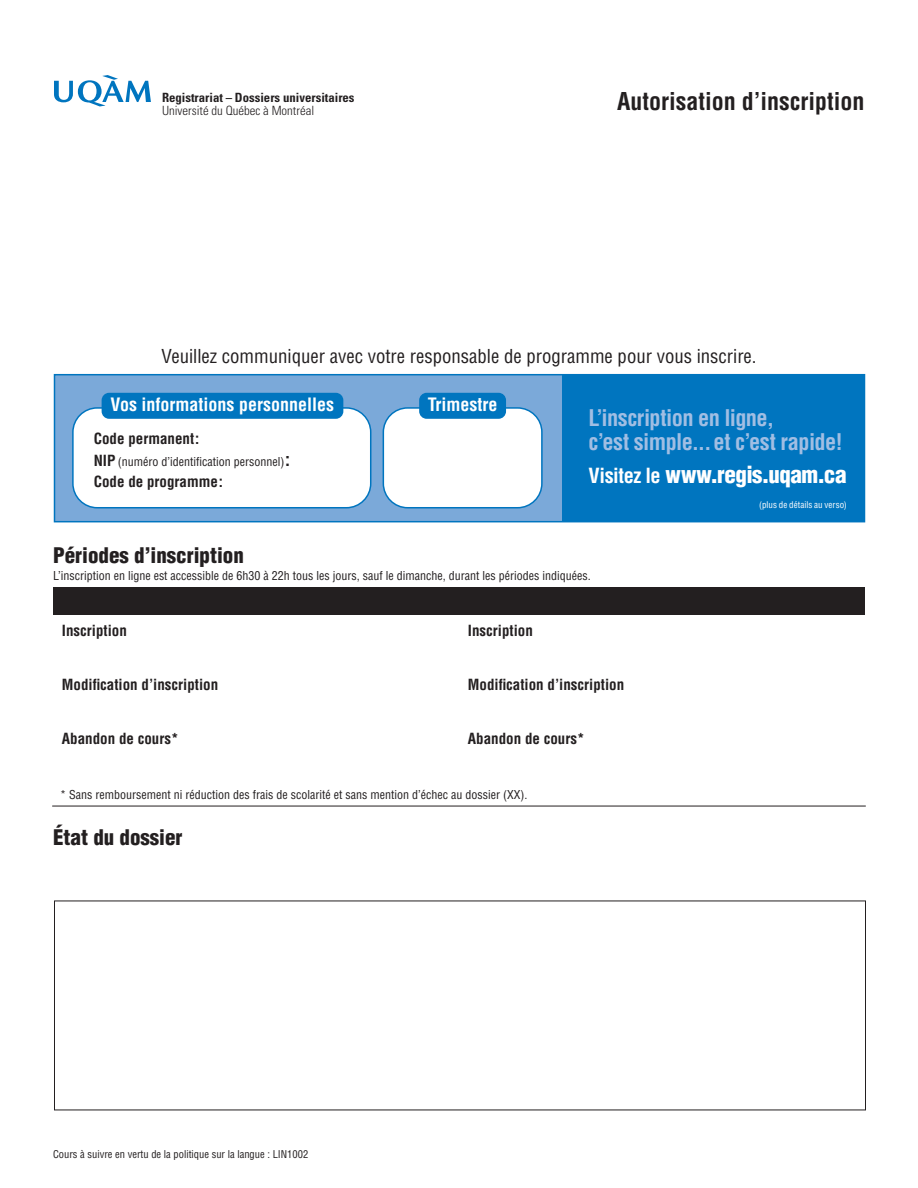
<style>
.page{position:relative;width:918px;height:1188px;background:#fff}
.page>*{position:absolute;margin:0;border:0;box-sizing:border-box;transform-origin:0 0}
.t1{font:700 condensed 24px "Helvetica LT Std";color:#231f20}
.t2{font:900 condensed 23.1px "Helvetica LT Std";letter-spacing:-.02em;color:#fff}
.t3{font:700 condensed 22.5px/24px "Helvetica LT Std";letter-spacing:-.025em;color:#a1bee3}
.t4{font:900 condensed 21px "Helvetica LT Std";color:#231f20}
.t5{font:condensed 18.75px "Helvetica LT Std";color:#231f20}
.t6{font:700 condensed 18px "Helvetica LT Std";color:#fff}
.t7{font:700 condensed 15px "Helvetica LT Std";color:#231f20}
.t8{font:700 condensed 12.75px "Univers LT Std";color:#231f20}
.t9{font:300 condensed 12.75px "Univers LT Std";color:#231f20}
.t10{font:condensed 12px "Helvetica LT Std";color:#231f20}
.t11{font:condensed 10.5px "Helvetica LT Std";color:#231f20}
.t12{font:condensed 9px "Helvetica LT Std";letter-spacing:.005em;color:#fff}
.s1{font-weight:700;font-size:15px}
.s2{font-weight:700;font-size:18px}
.s3{font-weight:700;font-size:20.4px}
</style>
<div class="page">
<svg style="left:54px;top:75px;width:97px;height:31px"></svg>
<div style="left:54px;top:374px;width:811px;height:148px;background:#7ba9d9;border:1px solid #0075bf"></div>
<div style="left:73px;top:408px;width:298px;height:100px;background:#fff;border-radius:24px"></div>
<div style="left:72px;top:407px;width:299px;height:101px;border:2px solid #0075bf;border-radius:24px"></div>
<div style="left:383px;top:408px;width:159px;height:100px;background:#fff;border-radius:24px"></div>
<div style="left:383px;top:407px;width:160px;height:101px;border:2px solid #0075bf;border-radius:24px"></div>
<div style="left:102px;top:393px;width:241px;height:26px;background:#0075bf;border-radius:8px"></div>
<div style="left:419px;top:393px;width:87px;height:26px;background:#0075bf;border-radius:8px"></div>
<div style="left:562px;top:374px;width:302px;height:147px;background:#0075bf"></div>
<div style="left:53px;top:587px;width:812px;height:27px;background:#231f20"></div>
<hr style="left:52px;top:806px;width:814px;height:1px;background:#231f20">
<p class="t8" style="left:162px;top:90px;width:194px">Registrariat – Dossiers universitaires</p>
<p class="t9" style="left:162px;top:103px;width:154px">Université du Québec à Montréal</p>
<h1 class="t1" style="left:617px;top:86px;width:249px">Autorisation d’inscription</h1>
<h3 class="t5" style="left:161px;top:345px;width:597px">Veuillez communiquer avec votre responsable de programme pour vous inscrire.</h3>
<h3 class="t6" style="left:110px;top:394px;width:225px">Vos informations personnelles</h3>
<h3 class="t6" style="left:428px;top:394px;width:71px">Trimestre</h3>
<p class="t7" style="left:94px;top:429px;width:107px">Code permanent:</p>
<p class="t10" style="left:94px;top:454px;width:198px"><span class="s1">NIP</span> (numéro d’identification personnel)<span class="s2">:</span></p>
<p class="t7" style="left:94px;top:472px;width:131px">Code de programme:</p>
<h3 class="t4" style="left:53px;top:542px;width:192px">Périodes d’inscription</h3>
<h3 class="t3" style="left:589px;top:405px;width:256px">L’inscription en ligne,<br>c’est simple...et c’est rapide!</h3>
<h2 class="t2" style="left:589px;top:460px;width:260px"><span class="s3">Visitez le</span> www.regis.uqam.ca</h2>
<p class="t12" style="left:759px;top:499px;width:89px">(plus de détails au verso)</p>
<p class="t10" style="left:53px;top:568px;width:539px">L’inscription en ligne est accessible de 6h30 à 22h tous les jours, sauf le dimanche, durant les périodes indiquées.</p>
<p class="t7" style="left:62px;top:621px;width:66px">Inscription</p>
<p class="t7" style="left:62px;top:675px;width:158px">Modification d’inscription</p>
<p class="t7" style="left:62px;top:729px;width:118px">Abandon de cours*</p>
<p class="t7" style="left:468px;top:621px;width:66px">Inscription</p>
<p class="t7" style="left:468px;top:675px;width:158px">Modification d’inscription</p>
<p class="t7" style="left:468px;top:729px;width:118px">Abandon de cours*</p>
<p class="t10" style="left:60px;top:787px;width:469px">* Sans remboursement ni réduction des frais de scolarité et sans mention d’échec au dossier (XX).</p>
<h3 class="t4" style="left:53px;top:824px;width:131px">État du dossier</h3>
<p class="t11" style="left:53px;top:1148px;width:257px">Cours à suivre en vertu de la politique sur la langue : LIN1002</p>
</div>
